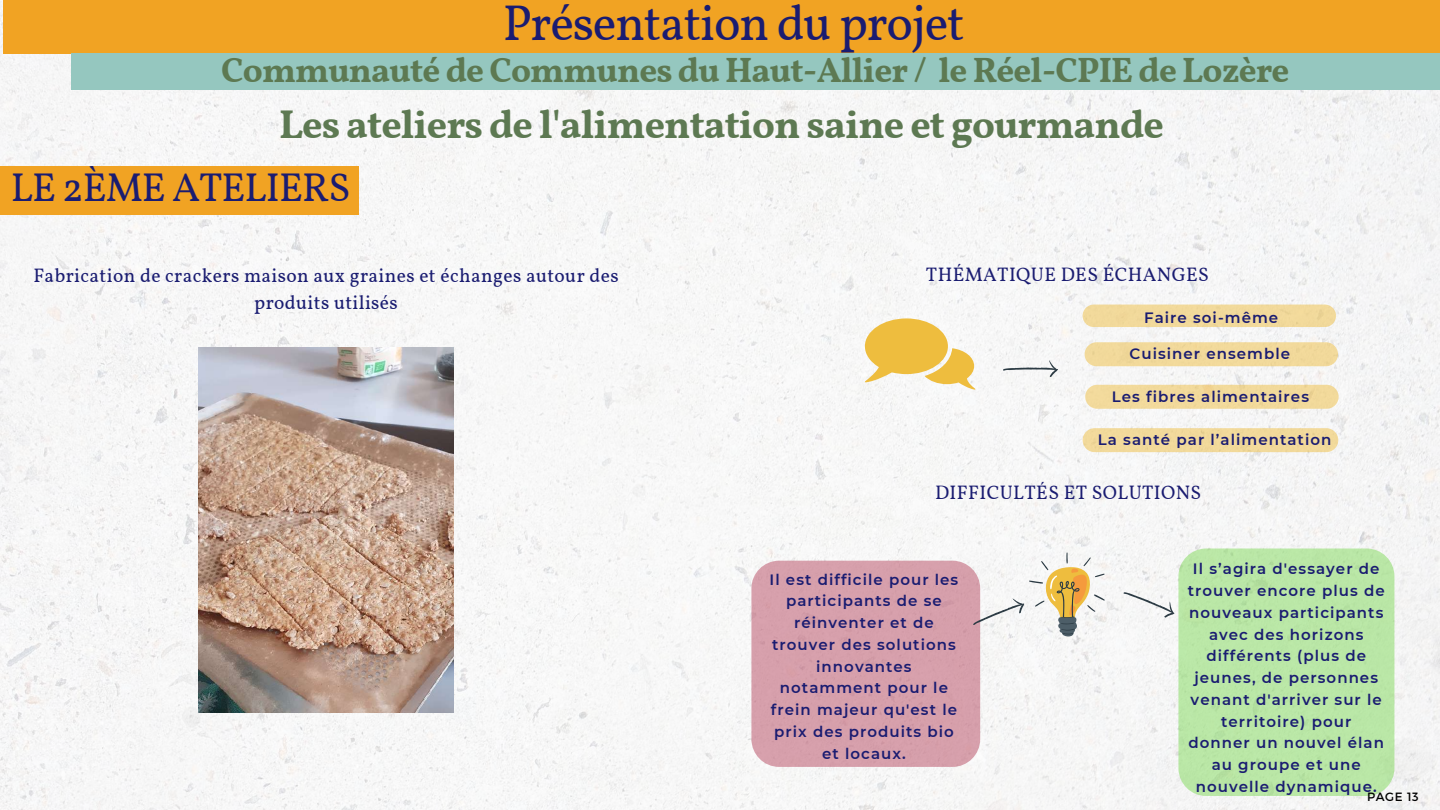
<style>
.page{position:relative;width:1440px;height:810px;background:#fff}
.page>*{position:absolute;margin:0;border:0;box-sizing:border-box;transform-origin:0 0}
.t1{font:50px "Vollkorn";letter-spacing:-.025em;color:#1a1c71}
.t2{font:700 40px "Vollkorn";letter-spacing:-.025em;color:#5d7952}
.t3{font:40px "Vollkorn";letter-spacing:-.025em;color:#1a1c71}
.t4{font:700 35px "Vollkorn";letter-spacing:-.025em;color:#5d7952}
.t5{font:19.4px/27.8px "Vollkorn";letter-spacing:.02em;color:#1a1c71;text-align:center}
.t6{font:600 15px/21.8px "Montserrat";letter-spacing:.07em;color:#1a1c71;text-align:center}
.t7{font:12px "Montserrat";letter-spacing:.05em;color:#000}
</style>
<div class="page">
<img style="left:0;top:1px;width:1440px;height:809px">
<div style="left:3px;top:0;width:1437px;height:53px;background:#f1a323"></div>
<div style="left:71px;top:53px;width:1369px;height:37px;background:#95c7bf"></div>
<div style="left:0;top:166px;width:358px;height:49px;background:#f1a323"></div>
<img style="left:199px;top:347px;width:254px;height:365px">
<div style="left:751px;top:561px;width:229px;height:206px;background:#d69fab;border-radius:28px"></div>
<svg style="left:970px;top:553px;width:135px;height:84px"></svg>
<svg style="left:1123px;top:585px;width:54px;height:35px"></svg>
<div style="left:1178px;top:548px;width:216px;height:248px;background:#bae7a6;border-radius:28px"></div>
<svg style="left:863px;top:318px;width:113px;height:72px"></svg>
<div style="left:1083px;top:305px;width:253px;height:22px;background:#f2d99b"></div>
<div style="left:1085px;top:342px;width:253px;height:24px;background:#f2d99b;border-radius:12px"></div>
<div style="left:1085px;top:385px;width:254px;height:24px;background:#f2d99b;border-radius:12px"></div>
<div style="left:1083px;top:428px;width:255px;height:24px;background:#f2d99b;border-radius:12px"></div>
<svg style="left:1002px;top:360px;width:57px;height:17px"></svg>
<h1 class="t1" style="left:503px;top:-8px;width:463px">Présentation du projet</h1>
<h3 class="t4" style="left:221px;top:48px;width:1070px">Communauté de Communes du Haut-Allier / le Réel-CPIE de Lozère</h3>
<h2 class="t2" style="left:279px;top:100px;width:887px">Les ateliers de l'alimentation saine et gourmande</h2>
<h2 class="t3" style="left:11px;top:163px;width:341px">LE 2ÈME ATELIERS</h2>
<p class="t5" style="left:33px;top:263px;width:587px">Fabrication de crackers maison aux graines et échanges autour des produits utilisés</p>
<p class="t5" style="left:926px;top:262px;width:285px">THÉMATIQUE DES ÉCHANGES</p>
<p class="t6" style="left:1144px;top:306px;width:136px">Faire soi-même</p>
<p class="t6" style="left:1130px;top:343px;width:162px">Cuisiner ensemble</p>
<p class="t6" style="left:1112px;top:386px;width:199px">Les fibres alimentaires</p>
<p class="t6" style="left:1098px;top:429px;width:235px">La santé par l’alimentation</p>
<p class="t5" style="left:935px;top:480px;width:268px">DIFFICULTÉS ET SOLUTIONS</p>
<p class="t6" style="left:770px;top:568px;width:190px">Il est difficile pour les participants de se réinventer et de trouver des solutions innovantes notamment pour le frein majeur qu'est le prix des produits bio et locaux.</p>
<p class="t6" style="left:1188px;top:558px;width:199px">Il s’agira d'essayer de trouver encore plus de nouveaux participants avec des horizons différents (plus de jeunes, de personnes venant d'arriver sur le territoire) pour<br>donner un nouvel élan au groupe et une nouvelle dynamique.</p>
<p class="t7" style="left:1367px;top:789px;width:53px">PAGE 13</p>
</div>
